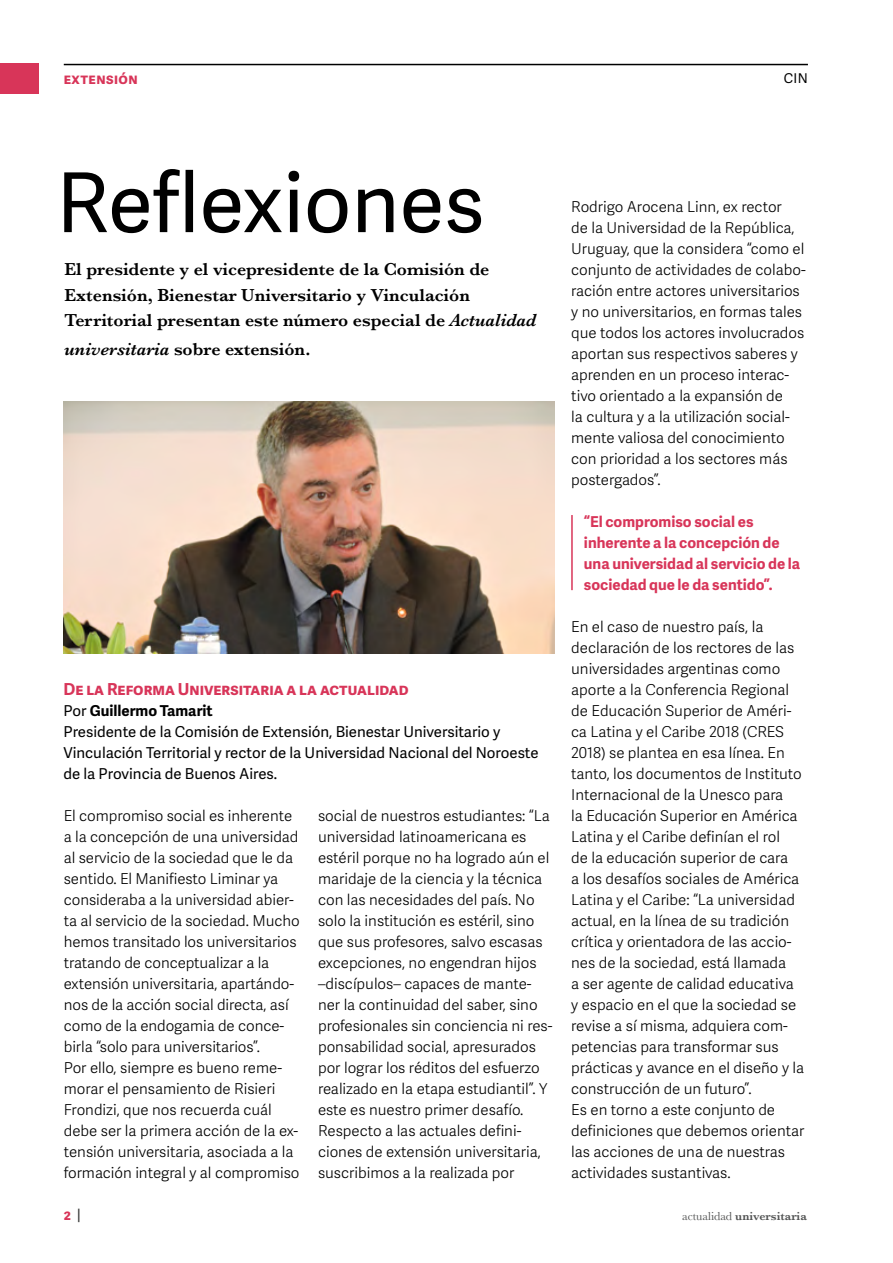
<style>
.page{position:relative;width:893px;height:1263px;background:#fff}
.page>*{position:absolute;margin:0;border:0;box-sizing:border-box;transform-origin:0 0}
.t1{font:82.5px "Adelle Sans";color:#000}
.t2{font:600 18px/25.5px "Baskerville MT Std";color:#000}
.t3{font:700 16.5px "Adelle Sans";color:#d83559}
.t4{font:15px/21px "Adelle Sans Lt";color:#000}
.t5{font:15px/21px "Adelle Sans";color:#000}
.t6{font:700 15px/21px "Adelle Sans";color:#d83559}
.t7{font:700 15px "Adelle Sans";letter-spacing:.03em;color:#d83559}
.t8{font:13.5px "Adelle Sans";color:#000}
.t9{font:600 12px "Baskerville MT Std";color:#525353}
.s1{font-style:italic}
.s2{font-weight:700}
.s3{font-weight:400;color:#343534}
.s4{font-weight:400}
</style>
<div class="page">
<hr style="left:64px;top:64px;width:744px;height:1px;background:#000">
<div style="left:0;top:63px;width:39px;height:30px;background:#d83559"></div>
<img style="left:64px;top:401px;width:490px;height:252px">
<hr style="left:571px;top:515px;width:2px;height:75px;background:#d83559">
<p class="t7" style="left:64px;top:67px;width:75px">extensión</p>
<p class="t8" style="left:784px;top:68px;width:26px">CIN</p>
<h1 class="t1" style="left:56px;top:144px;width:430px">Reflexiones</h1>
<p class="t2" style="left:64px;top:256px;width:473px">El presidente y el vicepresidente de la Comisión de<br>Extensión, Bienestar Universitario y Vinculación<br>Territorial presentan este número especial de <span class="s1">Actualidad</span></p>
<p class="t2" style="left:64px;top:336px;width:247px"><span class="s1">universitaria</span> sobre extensión.</p>
<p class="t3" style="left:63px;top:677px;width:347px">De la Reforma Universitaria a la actualidad</p>
<p class="t5" style="left:63px;top:699px;width:477px">Por <span class="s2">Guillermo Tamarit<br></span>Presidente de la Comisión de Extensión, Bienestar Universitario y Vinculación Territorial y rector de la Universidad Nacional del Noroeste de la Provincia de Buenos Aires.</p>
<p class="t4" style="left:64px;top:805px;width:237px">El compromiso social es inherente a la concepción de una universidad al servicio de la sociedad que le da sentido. El Manifiesto Liminar ya consideraba a la universidad abier&shy;ta al servicio de la sociedad. Mucho hemos transitado los universitarios tratando de conceptualizar a la extensión universitaria, apartándo&shy;nos de la acción social directa, así como de la endogamia de conce&shy;birla “solo para universitarios”.<br>Por ello, siempre es bueno reme&shy;morar el pensamiento de Risieri Frondizi, que nos recuerda cuál debe ser la primera acción de la ex&shy;tensión universitaria, asociada a la formación integral y al compromiso</p>
<p class="t4" style="left:318px;top:805px;width:236px">social de nuestros estudiantes: “La universidad latinoamericana es estéril porque no ha logrado aún el maridaje de la ciencia y la técnica con las necesidades del país. No solo la institución es estéril, sino que sus profesores, salvo escasas excepciones, no engendran hijos –discípulos– capaces de mante&shy;ner la continuidad del saber, sino profesionales sin conciencia ni res&shy;ponsabilidad social, apresurados por lograr los réditos del esfuerzo realizado en la etapa estudiantil”. Y este es nuestro primer desafío.<br>Respecto a las actuales defini&shy;ciones de extensión universitaria, suscribimos a la realizada por</p>
<p class="t4" style="left:571px;top:196px;width:236px">Rodrigo Arocena Linn, ex rector<br>de la Universidad de la República,<br>Uruguay, que la considera “como el conjunto de actividades de colabo&shy;ración entre actores universitarios y no universitarios, en formas tales que todos los actores involucrados aportan sus respectivos saberes y aprenden en un proceso interac&shy;tivo orientado a la expansión de<br>la cultura y a la utilización social&shy;mente valiosa del conocimiento con prioridad a los sectores más postergados”.</p>
<p class="t6" style="left:584px;top:511px;width:218px">“El compromiso social es inherente a la concepción de una universidad al servicio de la sociedad que le da sentido”.</p>
<p class="t4" style="left:571px;top:616px;width:235px">En el caso de nuestro país, la declaración de los rectores de las universidades argentinas como aporte a la Conferencia Regional de Educación Superior de Améri&shy;ca Latina y el Caribe 2018 (CRES<br>2018) se plantea en esa línea. En tanto, los documentos de Instituto<br>Internacional de la Unesco para<br>la Educación Superior en América<br>Latina y el Caribe definían el rol<br>de la educación superior de cara<br>a los desafíos sociales de América<br>Latina y el Caribe: “La universidad actual, en la línea de su tradición crítica y orientadora de las accio&shy;nes de la sociedad, está llamada<br>a ser agente de calidad educativa y espacio en el que la sociedad se revise a sí misma, adquiera com&shy;petencias para transformar sus prácticas y avance en el diseño y la construcción de un futuro”.<br>Es en torno a este conjunto de definiciones que debemos orientar las acciones de una de nuestras actividades sustantivas.</p>
<p class="t6" style="left:64px;top:1203px;width:19px">2 <span class="s3">|</span></p>
<p class="t9" style="left:682px;top:1209px;width:126px"><span class="s4">actualidad</span> universitaria</p>
</div>
